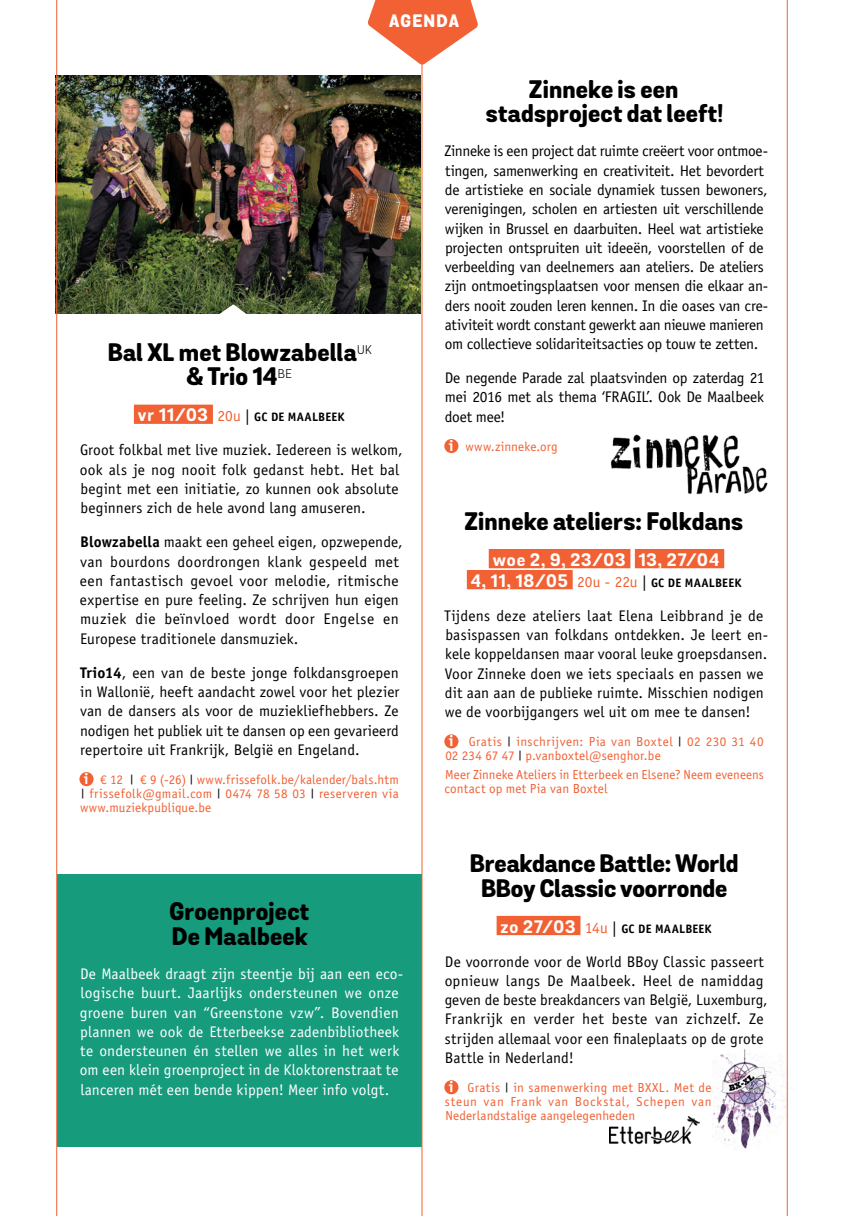
<style>
.page{position:relative;width:844px;height:1216px;background:#fff}
.page>*{position:absolute;margin:0;border:0;box-sizing:border-box;transform-origin:0 0}
.t1{font:800 24.5px/24.5px "Grota Sans Rounded";letter-spacing:.005em;color:#000;text-align:center}
.t2{font:700 17.5px "Grota Sans Rounded";letter-spacing:.055em;color:#fff}
.t3{font:800 17.5px "Grota Sans Rounded";letter-spacing:.075em;color:#fff}
.t4{font:15.4px/19.2px "Officina Sans Std";letter-spacing:.005em;color:#000}
.t5{font:15.4px/19.2px "Officina Sans Std";letter-spacing:-.015em;color:#000}
.t6{font:15.4px/19.2px "Officina Sans Std";letter-spacing:.015em;color:#fff}
.t7{font:13.12px/14px "Officina Sans Std";letter-spacing:.015em;color:#f16134;text-align:justify}
.t8{font:700 12.25px "Officina Sans Std";letter-spacing:.01em;color:#000}
.s1{font-family:"Grota Sans Rounded";font-size:17.5px;color:#fff}
.s2{font-weight:400;font-size:15.4px;color:#f16134}
.s3{font-weight:400;font-size:15.4px}
.s4{font-weight:700}
.s5{font-weight:700;font-size:15.4px;color:#fff}
.s6{font-size:9.8px;color:#000}
</style>
<div class="page">
<div style="left:134px;top:404px;width:79px;height:20px;background:#f16134"></div>
<div style="left:79px;top:772px;width:15px;height:14px;background:#f16134;border-radius:50%"></div>
<div style="left:488px;top:549px;width:142px;height:19px;background:#f16134"></div>
<div style="left:634px;top:549px;width:90px;height:19px;background:#f16134"></div>
<div style="left:466px;top:570px;width:106px;height:19px;background:#f16134"></div>
<div style="left:496px;top:915px;width:84px;height:20px;background:#f16134"></div>
<div style="left:444px;top:439px;width:14px;height:14px;background:#f16134;border-radius:50%"></div>
<div style="left:444px;top:734px;width:14px;height:14px;background:#f16134;border-radius:50%"></div>
<div style="left:444px;top:1080px;width:14px;height:14px;background:#f16134;border-radius:50%"></div>
<img style="left:57px;top:76px;width:363px;height:237px">
<img style="left:610px;top:434px;width:158px;height:61px">
<img style="left:609px;top:1116px;width:89px;height:29px">
<div style="left:57px;top:873px;width:365px;height:273px;background:#169b7d"></div>
<img style="left:712px;top:1048px;width:76px;height:101px">
<svg style="left:213px;top:304px;width:40px;height:10px"></svg>
<hr style="left:421px;top:0;width:1px;height:1215px;background:#f16134">
<hr style="left:786px;top:0;width:1px;height:1215px;background:#f16134">
<hr style="left:56px;top:0;width:1px;height:1215px;background:#f16134">
<svg style="left:367px;top:0;width:111px;height:65px"></svg>
<p class="t3" style="left:389px;top:10px;width:71px">AGENDA</p>
<h1 class="t1" style="left:108px;top:341px;width:266px">Bal XL met Blowzabella<sup>UK </sup>&amp; Trio 14<sup>BE</sup></h1>
<p class="t8" style="left:138px;top:409px;width:208px"><span class="s1">vr 11/03</span> <span class="s2">20u</span> <span class="s3">|</span> GC DE MAALBEEK</p>
<p class="t4" style="left:80px;top:440px;width:324px">Groot folkbal met live muziek. Iedereen is welkom, ook als je nog nooit folk gedanst hebt. Het bal begint met een initiatie, zo kunnen ook absolute beginners zich de hele avond lang amuseren.</p>
<p class="t4" style="left:80px;top:532px;width:324px"><span class="s4">Blowzabella</span> maakt een geheel eigen, opzwepende, van bourdons doordrongen klank gespeeld met een fantastisch gevoel voor melodie, ritmische expertise en pure feeling. Ze schrijven hun eigen muziek die beïnvloed wordt door Engelse en Europese traditionele dansmuziek.</p>
<p class="t4" style="left:80px;top:663px;width:321px;text-align:justify"><span class="s4">Trio14</span>, een van de beste jonge folkdansgroepen in Wallonië, heeft aandacht zowel voor het plezier van de dansers als voor de muziekliefhebbers. Ze nodigen het publiek uit te dansen op een gevarieerd repertoire uit Frankrijk, België en Engeland.</p>
<p class="t7" style="left:80px;top:772px;width:320px"><span class="s5">i</span> € 12 <span class="s6">|</span> € 9 (-26) <span class="s6">|</span> www.frissefolk.be/kalender/bals.htm <span class="s6">|</span> frissefolk@gmail.com <span class="s6">|</span> 0474 78 58 03 <span class="s6">|</span> reserveren via www.muziekpublique.be</p>
<h1 class="t1" style="left:169px;top:901px;width:141px;text-align:left">Groenproject<br>De Maalbeek</h1>
<p class="t6" style="left:80px;top:964px;width:325px">De Maalbeek draagt zijn steentje bij aan een eco&shy;logische buurt. Jaarlijks ondersteunen we onze groene buren van “Greenstone vzw”. Bovendien plannen we ook de Etterbeekse zadenbibliotheek te ondersteunen én stellen we alles in het werk om een klein groenproject in de Kloktorenstraat te lanceren mét een bende kippen! Meer info volgt.</p>
<h1 class="t1" style="left:486px;top:79px;width:239px">Zinneke is een stadsproject dat leeft!</h1>
<p class="t5" style="left:444px;top:142px;width:325px">Zinneke is een project dat ruimte creëert voor ontmoe&shy;tingen, samenwerking en creativiteit. Het bevordert de artistieke en sociale dynamiek tussen bewoners, verenigingen, scholen en artiesten uit verschillende wijken in Brussel en daarbuiten. Heel wat artistieke projecten ontspruiten uit ideeën, voorstellen of de verbeelding van deelnemers aan ateliers. De ateliers zijn ontmoetingsplaatsen voor mensen die elkaar an&shy;ders nooit zouden leren kennen. In die oases van cre&shy;ativiteit wordt constant gewerkt aan nieuwe manieren om collectieve solidariteitsacties op touw te zetten.</p>
<p class="t4" style="left:445px;top:368px;width:321px;text-align:justify">De negende Parade zal plaatsvinden op zaterdag 21 mei 2016 met als thema ‘FRAGIL’. Ook De Maalbeek doet mee!</p>
<p class="t7" style="left:448px;top:439px;width:111px"><span class="s5">i</span> www.zinneke.org</p>
<h1 class="t1" style="left:464px;top:510px;width:280px">Zinneke ateliers: Folkdans</h1>
<p class="t2" style="left:492px;top:548px;width:228px">woe 2, 9, 23/03 13, 27/04</p>
<p class="t8" style="left:470px;top:575px;width:272px"><span class="s1">4, 11, 18/05</span> <span class="s2">20u - 22u</span> <span class="s3">|</span> GC DE MAALBEEK</p>
<p class="t4" style="left:444px;top:606px;width:325px">Tijdens deze ateliers laat Elena Leibbrand je de basispassen van folkdans ontdekken. Je leert en&shy;kele koppeldansen maar vooral leuke groepsdansen.<br>Voor Zinneke doen we iets speciaals en passen we dit aan aan de publieke ruimte. Misschien nodigen we de voorbijgangers wel uit om mee te dansen!</p>
<p class="t7" style="left:445px;top:734px;width:320px"><span class="s5">i</span> Gratis <span class="s6">|</span> inschrijven: Pia van Boxtel <span class="s6">|</span> 02 230 31 40<br>02 234 67 47 <span class="s6">|</span> p.vanboxtel@senghor.be</p>
<p class="t7" style="left:444px;top:767px;width:321px">Meer Zinneke Ateliers in Etterbeek en Elsene? Neem eveneens contact op met Pia van Boxtel</p>
<h1 class="t1" style="left:469px;top:852px;width:270px">Breakdance Battle: World<br>BBoy Classic voorronde</h1>
<p class="t8" style="left:500px;top:920px;width:212px"><span class="s1">zo 27/03</span> <span class="s2">14u</span> <span class="s3">|</span> GC DE MAALBEEK</p>
<p class="t4" style="left:444px;top:951px;width:324px">De voorronde voor de World BBoy Classic passeert opnieuw langs De Maalbeek. Heel de namiddag geven de beste breakdancers van België, Luxemburg, Frankrijk en verder het beste van zichzelf. Ze strijden allemaal voor een finaleplaats op de grote Battle in Nederland!</p>
<p class="t7" style="left:444px;top:1080px;width:268px"><span class="s5">i</span> Gratis <span class="s6">|</span> in samenwerking met BXXL. Met de steun van Frank van Bockstal, Schepen van Nederlandstalige aangelegenheden</p>
</div>
